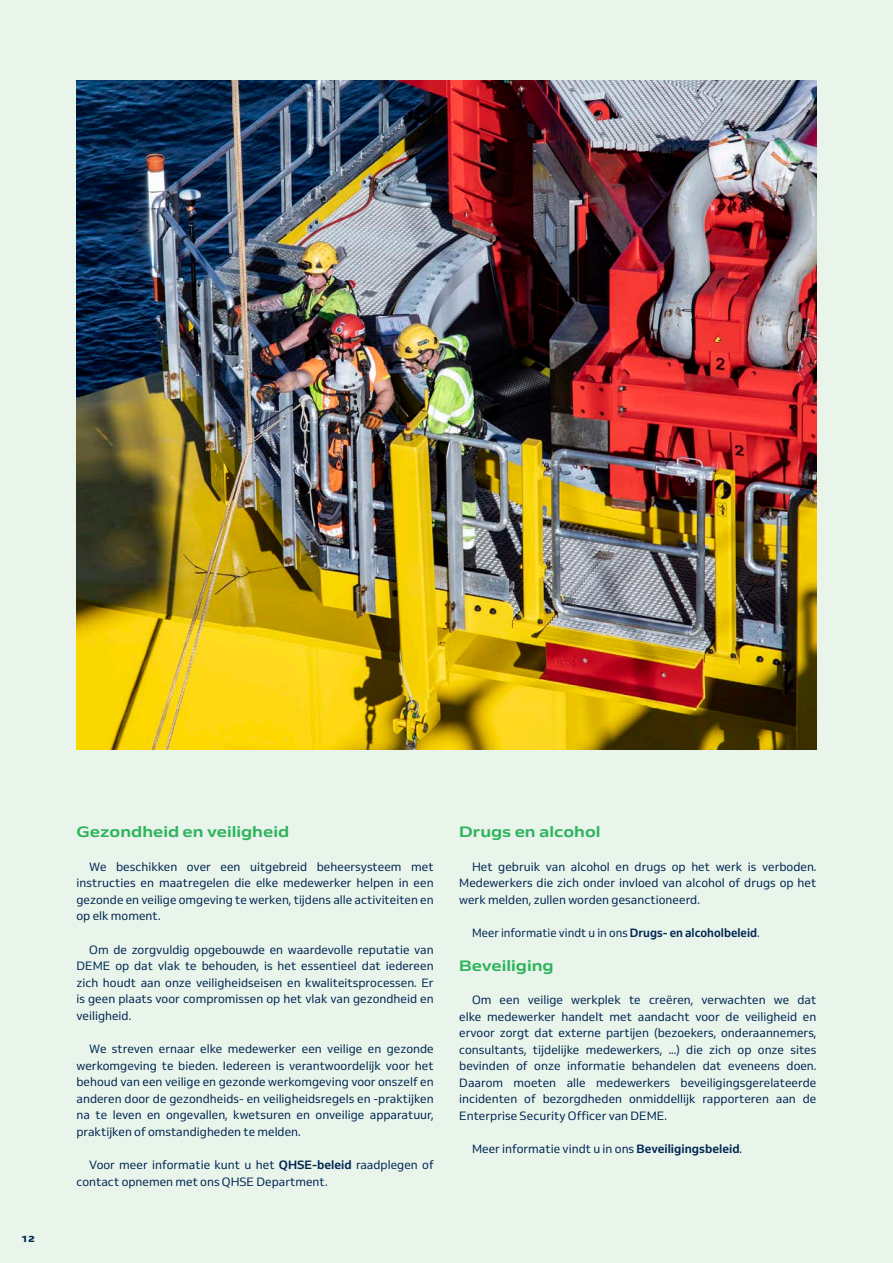
<style>
.page{position:relative;width:893px;height:1263px;background:#e9f5eb}
.page>*{position:absolute;margin:0;border:0;box-sizing:border-box;transform-origin:0 0}
.Body_text{font:700 semi-expanded 15px "Venn";color:#2db45c}
.Body_text-2{font:12px/16.5px "Venn";color:#002652;text-align:justify}
.Body_text-3{font:12px "Venn";color:#002652;scale:.96 1}
.Body_text-4{font:800 semi-expanded 9px "Venn";color:#002652}
.s1{font-weight:700}
</style>
<div class="page">
<img style="left:77px;top:81px;width:739px;height:669px">
<p class="Body_text-4" style="left:21px;top:1233px;width:15px">12</p>
<p class="Body_text" style="left:77px;top:822px;width:214px">Gezondheid en veiligheid</p>
<p class="Body_text-2" style="left:77px;top:858px;width:359px;text-indent:13px">We beschikken over een uitgebreid beheersysteem met instructies en maatregelen die elke medewerker helpen in een gezonde en veilige omgeving te werken, tijdens alle activiteiten en op elk moment.</p>
<p class="Body_text-2" style="left:77px;top:941px;width:359px;text-indent:13px">Om de zorgvuldig opgebouwde en waardevolle reputatie van DEME op dat vlak te behouden, is het essentieel dat iedereen zich houdt aan onze veiligheidseisen en kwaliteitsprocessen. Er is geen plaats voor compromissen op het vlak van gezondheid en veiligheid.</p>
<p class="Body_text-2" style="left:77px;top:1040px;width:359px;text-indent:13px">We streven ernaar elke medewerker een veilige en gezonde werkomgeving te bieden. Iedereen is verantwoordelijk voor het behoud van een veilige en gezonde werkomgeving voor onszelf en anderen door de gezondheids- en veiligheidsregels en -praktijken na te leven en ongevallen, kwetsuren en onveilige apparatuur, praktijken of omstandigheden te melden.</p>
<p class="Body_text-2" style="left:77px;top:1156px;width:359px;text-indent:13px">Voor meer informatie kunt u het <span class="s1">QHSE-beleid</span> raadplegen of contact opnemen met ons QHSE Department.</p>
<p class="Body_text" style="left:459px;top:822px;width:143px">Drugs en alcohol</p>
<p class="Body_text-2" style="left:459px;top:858px;width:359px;text-indent:13px">Het gebruik van alcohol en drugs op het werk is verboden.<br>Medewerkers die zich onder invloed van alcohol of drugs op het werk melden, zullen worden gesanctioneerd.</p>
<p class="Body_text-3" style="left:472px;top:926px;width:301px">Meer informatie vindt u in ons <span class="s1">Drugs- en alcoholbeleid</span>.</p>
<p class="Body_text" style="left:459px;top:956px;width:96px">Beveiliging</p>
<p class="Body_text-2" style="left:459px;top:991px;width:359px;text-indent:13px">Om een veilige werkplek te creëren, verwachten we dat elke medewerker handelt met aandacht voor de veiligheid en ervoor zorgt dat externe partijen (bezoekers, onderaannemers, consultants, tijdelijke medewerkers, ...) die zich op onze sites bevinden of onze informatie behandelen dat eveneens doen.<br>Daarom moeten alle medewerkers beveiligingsgerelateerde incidenten of bezorgdheden onmiddellijk rapporteren aan de Enterprise Security Officer van DEME.</p>
<p class="Body_text-2" style="left:472px;top:1140px;width:272px">Meer informatie vindt u in ons <span class="s1">Beveiligingsbeleid</span>.</p>
</div>
